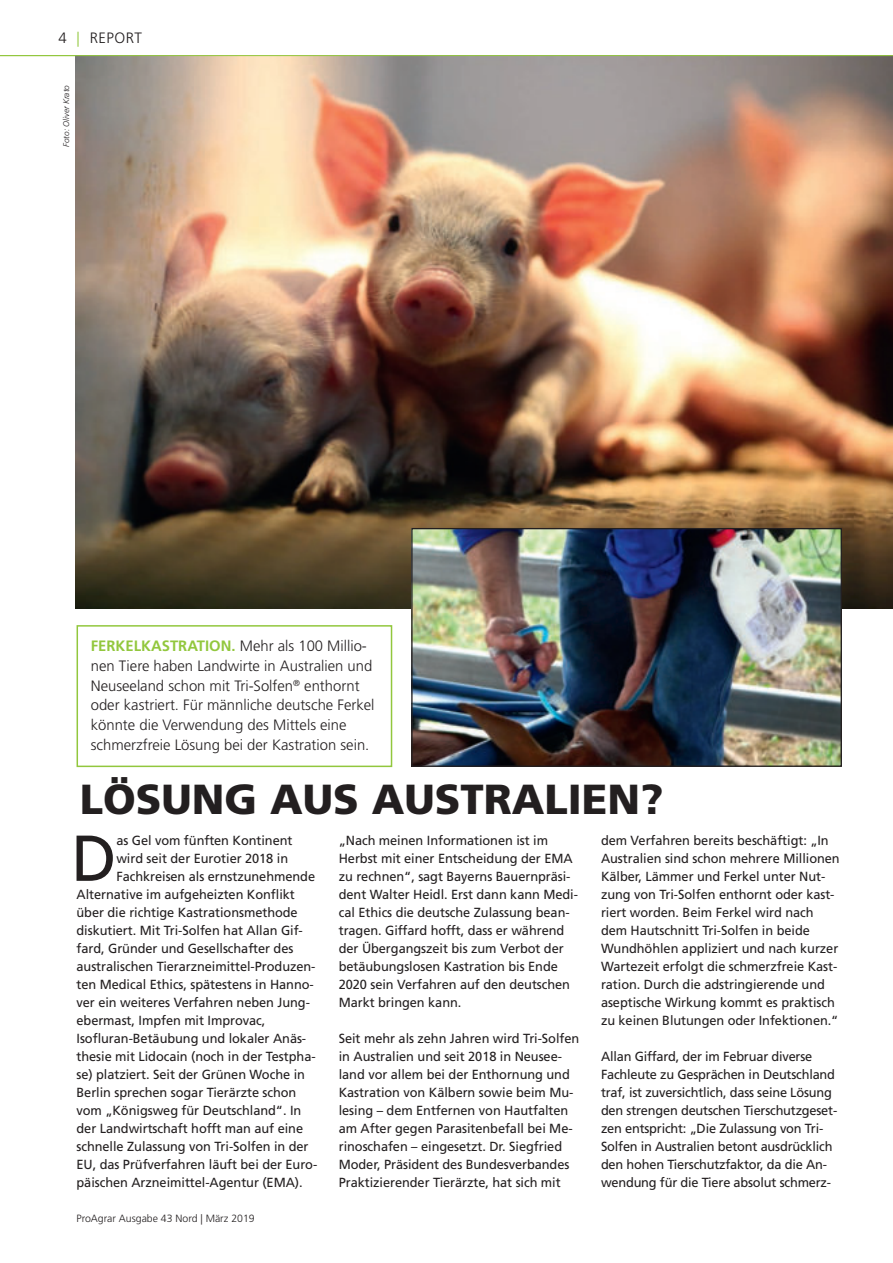
<style>
.page{position:relative;width:893px;height:1263px;background:#fff}
.page>*{position:absolute;margin:0;border:0;box-sizing:border-box;transform-origin:0 0}
.t1{font:64.8px "Frutiger LT";color:#231f20}
.t2{font:900 42px "Frutiger LT";color:#231f20}
.t3{font:300 15px/19.8px "Frutiger LT";color:#231f20}
.t4{font:700 15px "Frutiger";color:#92c73d}
.t5{font:13.2px/18px "Frutiger LT";letter-spacing:-.005em;color:#231f20}
.t6{font:300 10.5px "Frutiger LT";color:#231f20}
.t7{font:italic 300 8.25px "Frutiger LT";color:#231f20}
.s1{color:#92c73d}
.s2{font-family:"Frutiger LT";font-weight:300;color:#231f20}
</style>
<div class="page">
<img style="left:76px;top:56px;width:816px;height:552px">
<div style="left:77px;top:625px;width:315px;height:142px;border:1px solid #92c73d"></div>
<img style="left:413px;top:530px;width:427px;height:235px">
<div style="left:411px;top:528px;width:431px;height:239px;border:1px solid #231f20"></div>
<hr style="left:0;top:55px;width:893px;height:1px;background:#92c73d">
<p class="t3" style="left:59px;top:28px;width:23px">4 <span class="s1">|</span></p>
<p class="t3" style="left:90px;top:28px;width:54px">REPORT</p>
<p class="t7" style="left:63px;top:147px;width:63px;rotate:-90deg">Foto: Oliver Krato</p>
<p class="t4" style="left:91px;top:640px;width:278px">FERKELKASTRATION. <span class="s2">Mehr als 100 Millio-</span></p>
<p class="t3" style="left:91px;top:656px;width:285px">nen Tiere haben Landwirte in Australien und Neuseeland schon mit Tri-Solfen<sup>®</sup> enthornt oder kastriert. Für männliche deutsche Ferkel könnte die Verwendung des Mittels eine schmerzfreie Lösung bei der Kastration sein.</p>
<h2 class="t2" style="left:80px;top:777px;width:585px">LÖSUNG AUS AUSTRALIEN?</h2>
<h1 class="t1" style="left:71px;top:825px;width:47px">D</h1>
<p class="t5" style="left:116px;top:832px;width:178px">as Gel vom fünften Kontinent</p>
<p class="t5" style="left:116px;top:850px;width:173px">wird seit der Eurotier 2018 in</p>
<p class="t5" style="left:116px;top:868px;width:200px">Fachkreisen als ernstzunehmende</p>
<p class="t5" style="left:77px;top:886px;width:220px">Alternative im aufgeheizten Konflikt</p>
<p class="t5" style="left:77px;top:904px;width:223px">über die richtige Kastrationsmethode</p>
<p class="t5" style="left:77px;top:922px;width:228px">diskutiert. Mit Tri-Solfen hat Allan Gif-</p>
<p class="t5" style="left:77px;top:940px;width:218px">fard, Gründer und Gesellschafter des</p>
<p class="t5" style="left:77px;top:958px;width:240px">australischen Tierarzneimittel-Produzen-</p>
<p class="t5" style="left:77px;top:976px;width:239px">ten Medical Ethics, spätestens in Hanno-</p>
<p class="t5" style="left:77px;top:994px;width:235px">ver ein weiteres Verfahren neben Jung-</p>
<p class="t5" style="left:77px;top:1012px;width:190px">ebermast, Impfen mit Improvac,</p>
<p class="t5" style="left:77px;top:1030px;width:231px">Isofluran-Betäubung und lokaler Anäs-</p>
<p class="t5" style="left:77px;top:1048px;width:241px">thesie mit Lidocain (noch in der Testpha-</p>
<p class="t5" style="left:77px;top:1066px;width:230px">se) platziert. Seit der Grünen Woche in</p>
<p class="t5" style="left:77px;top:1084px;width:221px">Berlin sprechen sogar Tierärzte schon</p>
<p class="t5" style="left:77px;top:1102px;width:226px">vom „Königsweg für Deutschland“. In</p>
<p class="t5" style="left:77px;top:1120px;width:228px">der Landwirtschaft hofft man auf eine</p>
<p class="t5" style="left:77px;top:1138px;width:234px">schnelle Zulassung von Tri-Solfen in der</p>
<p class="t5" style="left:77px;top:1156px;width:242px">EU, das Prüfverfahren läuft bei der Euro-</p>
<p class="t5" style="left:77px;top:1174px;width:228px">päischen Arznei mittel-Agentur (EMA).</p>
<p class="t6" style="left:77px;top:1214px;width:180px">ProAgrar Ausgabe 43 Nord | März 2019</p>
<p class="t5" style="left:339px;top:832px;width:241px">„Nach meinen Informationen ist im Herbst mit einer Entscheidung der EMA zu rechnen“, sagt Bayerns Bauernpräsi&shy;dent Walter Heidl. Erst dann kann Medi&shy;cal Ethics die deutsche Zulassung bean&shy;tragen. Giffard hofft, dass er während der Übergangszeit bis zum Verbot der betäubungslosen Kastration bis Ende 2020 sein Verfahren auf den deutschen Markt bringen kann.</p>
<p class="t5" style="left:339px;top:1030px;width:242px">Seit mehr als zehn Jahren wird Tri-Solfen in Australien und seit 2018 in Neusee&shy;land vor allem bei der Enthornung und Kastration von Kälbern sowie beim Mu&shy;lesing – dem Entfernen von Hautfalten am After gegen Parasitenbefall bei Me&shy;rinoschafen – eingesetzt. Dr. Siegfried Moder, Präsident des Bundesverbandes Praktizierender Tierärzte, hat sich mit</p>
<p class="t5" style="left:601px;top:832px;width:240px">dem Verfahren bereits beschäftigt: „In Australien sind schon mehrere Millionen Kälber, Lämmer und Ferkel unter Nut&shy;zung von Tri-Solfen enthornt oder kast&shy;riert worden. Beim Ferkel wird nach dem Hautschnitt Tri-Solfen in beide Wundhöhlen appliziert und nach kurzer Wartezeit erfolgt die schmerzfreie Kast&shy;ration. Durch die adstringierende und aseptische Wirkung kommt es praktisch zu keinen Blutungen oder Infektionen.“</p>
<p class="t5" style="left:601px;top:1048px;width:238px">Allan Giffard, der im Februar diverse Fachleute zu Gesprächen in Deutschland traf, ist zuversichtlich, dass seine Lösung den strengen deutschen Tierschutzgeset&shy;zen entspricht: „Die Zulassung von Tri-Solfen in Australien betont ausdrücklich den hohen Tierschutzfaktor, da die An&shy;wendung für die Tiere absolut schmerz-</p>
</div>
